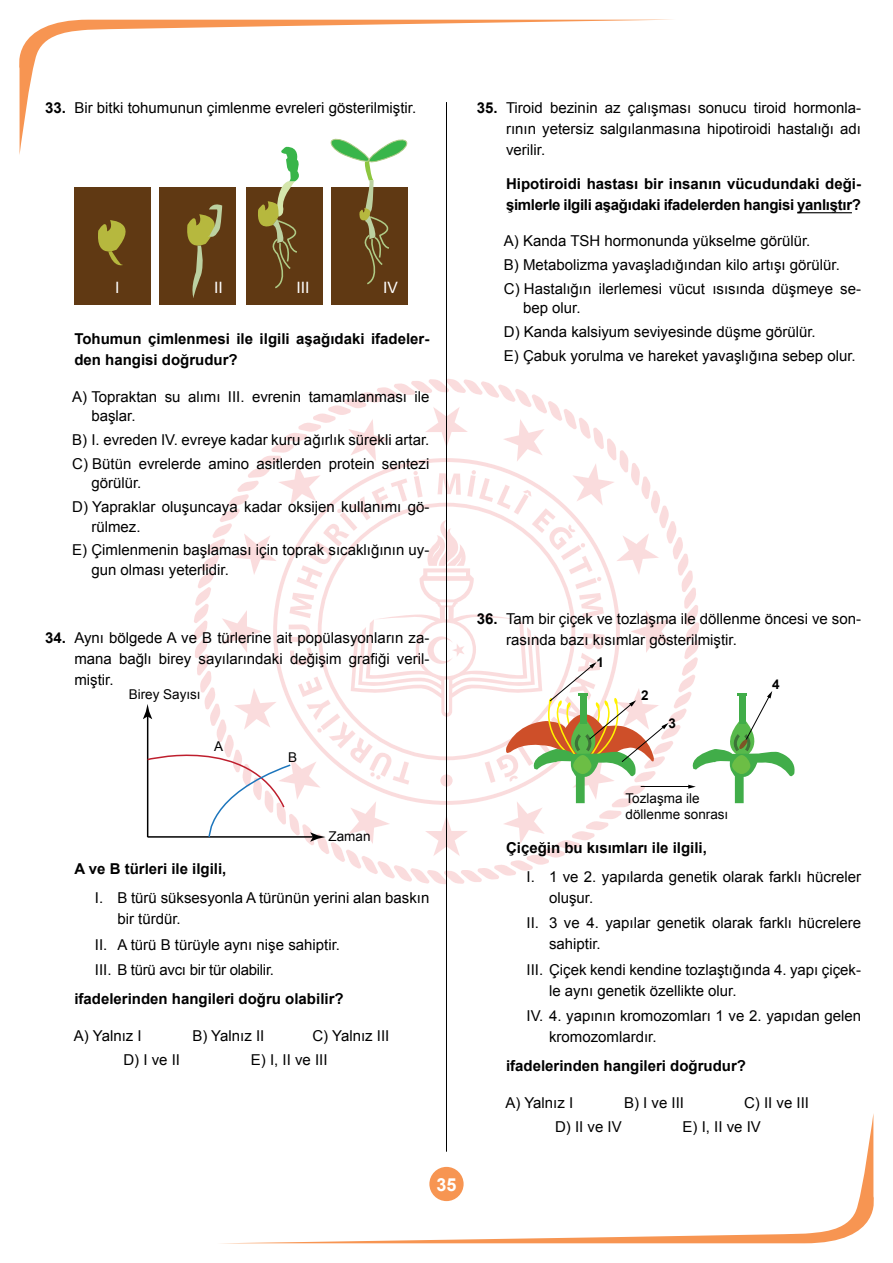
<style>
.page{position:relative;width:893px;height:1263px;background:#fff}
.page>*{position:absolute;margin:0;border:0;box-sizing:border-box;transform-origin:0 0}
.t1{font:700 18px "Arial";color:#fff}
.t2{font:15.6px "Arial";color:#fff}
.t3{font:15px/21px "Arial";color:#000}
.t4{font:700 15px/21px "Arial";color:#000}
.t5{font:700 15px/21px "Arial";letter-spacing:-.02em;color:#000}
.t6{font:13.5px/16.2px "Arial";color:#000}
.t7{font:700 13.5px "Arial";color:#000}
.s1{font-weight:700}
</style>
<div class="page">
<svg style="left:19px;top:20px;width:632px;height:135px"></svg>
<svg style="left:243px;top:1114px;width:631px;height:129px"></svg>
<hr style="left:446px;top:102px;width:1px;height:1050px;background:#000">
<div style="left:74px;top:187px;width:77px;height:117px;background:#603913"></div>
<div style="left:160px;top:187px;width:76px;height:117px;background:#603913"></div>
<div style="left:246px;top:187px;width:77px;height:117px;background:#603913"></div>
<div style="left:332px;top:187px;width:76px;height:117px;background:#603913"></div>
<svg style="left:98px;top:220px;width:28px;height:46px"></svg>
<svg style="left:187px;top:204px;width:36px;height:94px"></svg>
<svg style="left:256px;top:146px;width:53px;height:143px"></svg>
<svg style="left:330px;top:137px;width:78px;height:149px"></svg>
<hr style="left:797px;top:212px;width:55px;height:1px;background:#000">
<svg style="left:143px;top:379px;width:652px;height:505px"></svg>
<p class="t3" style="left:45px;top:97px;width:372px"><span class="s1">33.</span> Bir bitki tohumunun çimlenme evreleri gösterilmiştir.</p>
<p class="t2" style="left:115px;top:278px;width:6px">I</p>
<p class="t2" style="left:214px;top:278px;width:10px">II</p>
<p class="t2" style="left:296px;top:278px;width:15px">III</p>
<p class="t2" style="left:383px;top:278px;width:16px">IV</p>
<p class="t4" style="left:74px;top:329px;width:357px">Tohumun çimlenmesi ile ilgili aşağıdaki ifadeler&shy;den hangisi doğrudur?</p>
<p class="t3" style="left:91px;top:387px;width:340px;line-height:19.5px;text-indent:-19px">A) Topraktan su alımı III. evrenin tamamlanması ile başlar.</p>
<p class="t3" style="left:72px;top:428px;width:359px;line-height:23.7px">B) I. evreden IV. evreye kadar kuru ağırlık sürekli artar.<br>C) Bütün evrelerde amino asitlerden protein sentezi</p>
<p class="t3" style="left:72px;top:471px;width:359px;line-height:23.7px;text-indent:19px">görülür.<br>D) Yapraklar oluşuncaya kadar oksijen kullanımı gö-</p>
<p class="t3" style="left:72px;top:515px;width:359px;line-height:23.7px;text-indent:19px">rülmez.<br>E) Çimlenmenin başlaması için toprak sıcaklığının uy-</p>
<p class="t3" style="left:91px;top:559px;width:139px">gun olması yeterlidir.</p>
<p class="t3" style="left:74px;top:627px;width:357px;text-align:justify;text-indent:-29px"><span class="s1">34.</span> Aynı bölgede A ve B türlerine ait popülasyonların za&shy;mana bağlı birey sayılarındaki değişim grafiği veril&shy;miştir.</p>
<p class="t6" style="left:129px;top:686px;width:74px">Birey Sayısı</p>
<p class="t6" style="left:214px;top:739px;width:11px">A</p>
<p class="t6" style="left:288px;top:749px;width:11px">B</p>
<p class="t6" style="left:329px;top:828px;width:44px">Zaman</p>
<p class="t4" style="left:74px;top:859px;width:154px">A ve B türleri ile ilgili,</p>
<p class="t3" style="left:117px;top:888px;width:314px;text-indent:-22px">I. B türü süksesyonla A türünün yerini alan baskın bir türdür.</p>
<p class="t3" style="left:95px;top:932px;width:247px;line-height:25.2px">II. A türü B türüyle aynı nişe sahiptir.<br>III. B türü avcı bir tür olabilir.</p>
<p class="t4" style="left:74px;top:989px;width:271px">ifadelerinden hangileri doğru olabilir?</p>
<p class="t3" style="left:74px;top:1025px;width:69px">A) Yalnız I</p>
<p class="t3" style="left:192px;top:1025px;width:73px">B) Yalnız II</p>
<p class="t3" style="left:312px;top:1025px;width:78px">C) Yalnız III</p>
<p class="t3" style="left:123px;top:1049px;width:58px">D) I ve II</p>
<p class="t3" style="left:251px;top:1049px;width:78px">E) I, II ve III</p>
<p class="t1" style="left:437px;top:1172px;width:22px">35</p>
<p class="t3" style="left:506px;top:97px;width:357px;text-align:justify;text-indent:-29px"><span class="s1">35.</span> Tiroid bezinin az çalışması sonucu tiroid hormonla&shy;rının yetersiz salgılanmasına hipotiroidi hastalığı adı verilir.</p>
<p class="t5" style="left:506px;top:173px;width:357px">Hipotiroidi hastası bir insanın vücudundaki deği&shy;şimlerle ilgili aşağıdaki ifadelerden hangisi yanlıştır?</p>
<p class="t3" style="left:504px;top:229px;width:359px;line-height:23.7px">A) Kanda TSH hormonunda yükselme görülür.<br>B) Metabolizma yavaşladığından kilo artışı görülür.<br>C) Hastalığın ilerlemesi vücut ısısında düşmeye se-</p>
<p class="t3" style="left:504px;top:296px;width:353px;line-height:23.7px;text-indent:19px">bep olur.<br>D) Kanda kalsiyum seviyesinde düşme görülür.<br>E) Çabuk yorulma ve hareket yavaşlığına sebep olur.</p>
<p class="t3" style="left:506px;top:609px;width:357px;text-indent:-29px"><span class="s1">36.</span> Tam bir çiçek ve tozlaşma ile döllenme öncesi ve son&shy;rasında bazı kısımlar gösterilmiştir.</p>
<p class="t7" style="left:596px;top:653px;width:9px">1</p>
<p class="t7" style="left:772px;top:675px;width:9px">4</p>
<p class="t7" style="left:669px;top:714px;width:9px">3</p>
<p class="t7" style="left:641px;top:686px;width:9px">2</p>
<p class="t6" style="left:626px;top:790px;width:104px">Tozlaşma ile döllenme sonrası</p>
<p class="t4" style="left:506px;top:837px;width:202px">Çiçeğin bu kısımları ile ilgili,</p>
<p class="t3" style="left:549px;top:866px;width:314px;text-indent:-22px">I. 1 ve 2. yapılarda genetik olarak farklı hücreler oluşur.</p>
<p class="t3" style="left:549px;top:913px;width:314px;text-indent:-22px">II. 3 ve 4. yapılar genetik olarak farklı hücrelere sahiptir.</p>
<p class="t3" style="left:549px;top:959px;width:314px;text-indent:-22px">III. Çiçek kendi kendine tozlaştığında 4. yapı çiçek&shy;le aynı genetik özellikte olur.</p>
<p class="t3" style="left:549px;top:1005px;width:314px;text-indent:-22px">IV. 4. yapının kromozomları 1 ve 2. yapıdan gelen kromozomlardır.</p>
<p class="t4" style="left:506px;top:1056px;width:242px">ifadelerinden hangileri doğrudur?</p>
<p class="t3" style="left:505px;top:1092px;width:69px">A) Yalnız I</p>
<p class="t3" style="left:624px;top:1092px;width:62px">B) I ve III</p>
<p class="t3" style="left:744px;top:1092px;width:67px">C) II ve III</p>
<p class="t3" style="left:555px;top:1116px;width:68px">D) II ve IV</p>
<p class="t3" style="left:682px;top:1116px;width:80px">E) I, II ve IV</p>
</div>
